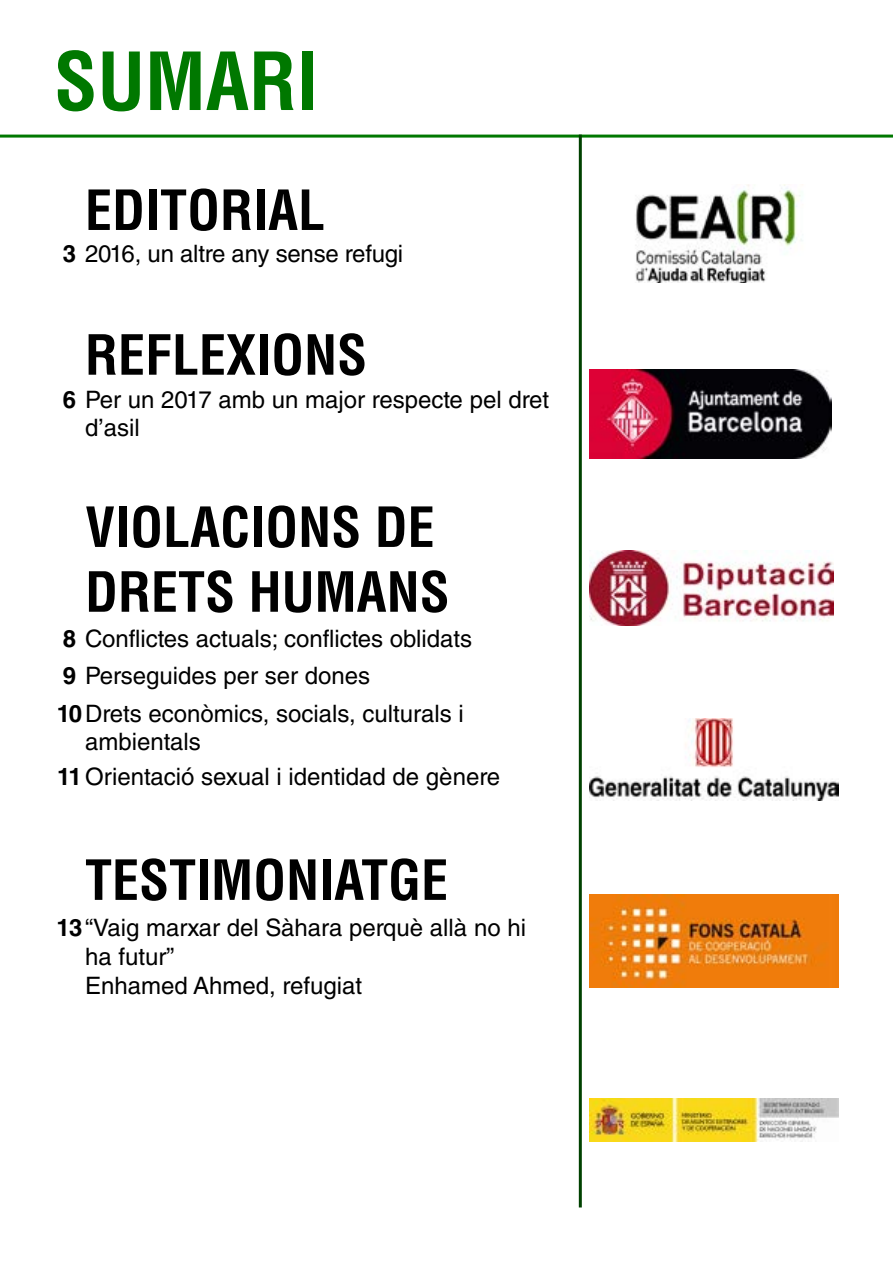
<style>
.page{position:relative;width:893px;height:1263px;background:#fff}
.page>*{position:absolute;margin:0;border:0;box-sizing:border-box;transform-origin:0 0}
.t1{font:700 condensed 78px "Helvetica LT Std";color:#007800}
.t2{font:700 condensed 54px/64.8px "Helvetica LT Std";color:#000}
.t3{font:24px/28.8px "Helvetica LT Std";color:#000}
.s1{font-weight:700}
</style>
<div class="page">
<hr style="left:0;top:135px;width:893px;height:3px;background:#007800">
<hr style="left:579px;top:135px;width:3px;height:1072px;background:#004100">
<img style="left:635px;top:185px;width:168px;height:98px">
<img style="left:589px;top:894px;width:250px;height:94px">
<img style="left:589px;top:719px;width:250px;height:82px">
<img style="left:589px;top:370px;width:242px;height:88px">
<img style="left:589px;top:550px;width:244px;height:76px">
<img style="left:589px;top:1098px;width:250px;height:43px">
<h1 class="t1" style="left:54px;top:33px;width:266px">SUMARI</h1>
<h2 class="t2" style="left:85px;top:178px;width:242px">EDITORIAL</h2>
<p class="t3" style="left:63px;top:239px;width:342px"><span class="s1">3</span> 2016, un altre any sense refugi</p>
<h2 class="t2" style="left:85px;top:322px;width:284px">REFLEXIONS</h2>
<p class="t3" style="left:85px;top:385px;width:466px;text-indent:-22px"><span class="s1">6</span> Per un 2017 amb un major respecte pel dret d’asil</p>
<h2 class="t2" style="left:85px;top:494px;width:366px">VIOLACIONS DE<br>DRETS HUMANS</h2>
<p class="t3" style="left:57px;top:619px;width:417px;line-height:37.5px"><span class="s1">8</span> Conflictes actuals; conflictes oblidats<br><span class="s1">9</span> Perseguides per ser dones<br><span class="s1">10</span>Drets econòmics, socials, culturals i</p>
<p class="t3" style="left:57px;top:725px;width:444px;line-height:34.3px;text-indent:28px">ambientals<br><span class="s1">11</span>Orientació sexual i identidad de gènere</p>
<h2 class="t2" style="left:85px;top:847px;width:365px">TESTIMONIATGE</h2>
<p class="t3" style="left:85px;top:913px;width:442px;text-indent:-28px"><span class="s1">13</span>“Vaig marxar del Sàhara perquè allà no hi ha futur”<br>Enhamed Ahmed, refugiat</p>
</div>
